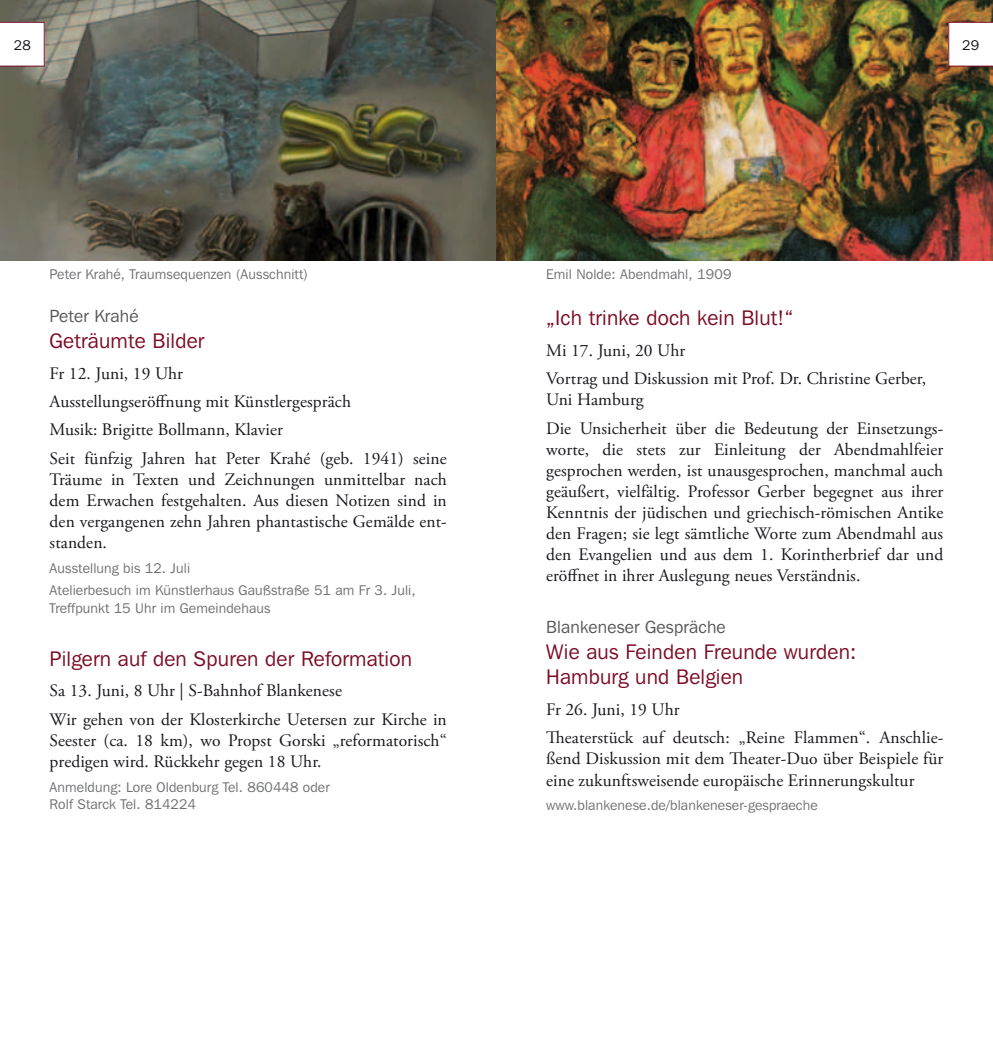
<style>
.page{position:relative;width:993px;height:1042px;background:#fff}
.page>*{position:absolute;margin:0;border:0;box-sizing:border-box;transform-origin:0 0}
.t1{font:21px/25.4px "Franklin Gothic IT Cby BT";letter-spacing:.01em;color:#7b0d26}
.t2{font:17.5px/21px "Adobe Garamond Pro";letter-spacing:.005em;color:#1a171c}
.t3{font:17.5px "Franklin Gothic IT Cby BT";letter-spacing:.01em;color:#58585a}
.t4{font:14px/22.4px "Franklin Gothic IT Cby BT";letter-spacing:.01em;color:#707173}
.t5{font:14px "Franklin Gothic IT Cby BT";color:#1a171c}
</style>
<div class="page">
<img style="left:0;top:0;width:992px;height:260px">
<svg style="left:0;top:22px;width:45px;height:45px"></svg>
<svg style="left:947px;top:22px;width:45px;height:45px"></svg>
<p class="t5" style="left:14px;top:36px;width:18px">28</p>
<p class="t5" style="left:961px;top:36px;width:18px">29</p>
<p class="t4" style="left:50px;top:263px;width:260px">Peter Krahé, Traumsequenzen (Ausschnitt)</p>
<p class="t4" style="left:546px;top:263px;width:187px">Emil Nolde: Abendmahl, 1909</p>
<p class="t3" style="left:50px;top:305px;width:90px">Peter Krahé</p>
<p class="t1" style="left:50px;top:327px;width:156px">Geträumte Bilder</p>
<p class="t2" style="left:50px;top:359px;width:398px;line-height:28.3px">Fr 12. Juni, 19 Uhr<br>Ausstellungseröffnung mit Künstlergespräch<br>Musik: Brigitte Bollmann, Klavier<br>Seit fünfzig Jahren hat Peter Krahé (geb. 1941) seine</p>
<p class="t2" style="left:50px;top:469px;width:398px;text-align:justify">Träume in Texten und Zeichnungen unmittelbar nach dem Erwachen festgehalten. Aus diesen Notizen sind in den vergangenen zehn Jahren phantastische Gemälde ent&shy;standen.</p>
<p class="t4" style="left:50px;top:556px;width:367px">Ausstellung bis 12. Juli<br>Atelierbesuch im Künstlerhaus Gaußstraße 51 am Fr 3. Juli,</p>
<p class="t4" style="left:50px;top:596px;width:222px">Treffpunkt 15 Uhr im Gemeindehaus</p>
<p class="t1" style="left:50px;top:645px;width:364px">Pilgern auf den Spuren der Reformation</p>
<p class="t2" style="left:50px;top:677px;width:398px;line-height:28.3px">Sa 13. Juni, 8 Uhr | S-Bahnhof Blankenese<br>Wir gehen von der Klosterkirche Uetersen zur Kirche in</p>
<p class="t2" style="left:50px;top:730px;width:398px">Seester (ca. 18 km), wo Propst Gorski „reformatorisch“ predigen wird. Rückkehr gegen 18 Uhr.</p>
<p class="t4" style="left:50px;top:778px;width:281px;line-height:17.5px">Anmeldung: Lore Oldenburg Tel. 860448 oder<br>Rolf Starck Tel. 814224</p>
<p class="t1" style="left:546px;top:305px;width:248px">„Ich trinke doch kein Blut!“</p>
<p class="t2" style="left:546px;top:337px;width:381px;line-height:28.3px">Mi 17. Juni, 20 Uhr<br>Vortrag und Diskussion mit Prof. Dr. Christine Gerber,</p>
<p class="t2" style="left:546px;top:386px;width:398px;line-height:28.3px">Uni Hamburg<br>Die Unsicherheit über die Bedeutung der Einsetzungs-</p>
<p class="t2" style="left:546px;top:439px;width:398px;text-align:justify">worte, die stets zur Einleitung der Abendmahlfeier gesprochen werden, ist unausgesprochen, manchmal auch geäußert, vielfältig. Professor Gerber begegnet aus ihrer Kenntnis der jüdischen und griechisch-römischen Antike den Fragen; sie legt sämtliche Worte zum Abendmahl aus den Evangelien und aus dem 1. Korintherbrief dar und eröffnet in ihrer Auslegung neues Verständnis.</p>
<p class="t3" style="left:546px;top:616px;width:181px">Blankeneser Gespräche</p>
<p class="t1" style="left:546px;top:638px;width:312px">Wie aus Feinden Freunde wurden:<br>Hamburg und Belgien</p>
<p class="t2" style="left:546px;top:696px;width:398px;line-height:28.3px">Fr 26. Juni, 19 Uhr<br>Theaterstück auf deutsch: „Reine Flammen“. Anschlie-</p>
<p class="t2" style="left:546px;top:749px;width:398px">ßend Diskussion mit dem Theater-Duo über Beispiele für eine zukunftsweisende europäische Erinnerungskultur</p>
<p class="t4" style="left:546px;top:794px;width:273px">www.blankenese.de/blankeneser-gespraeche</p>
</div>
